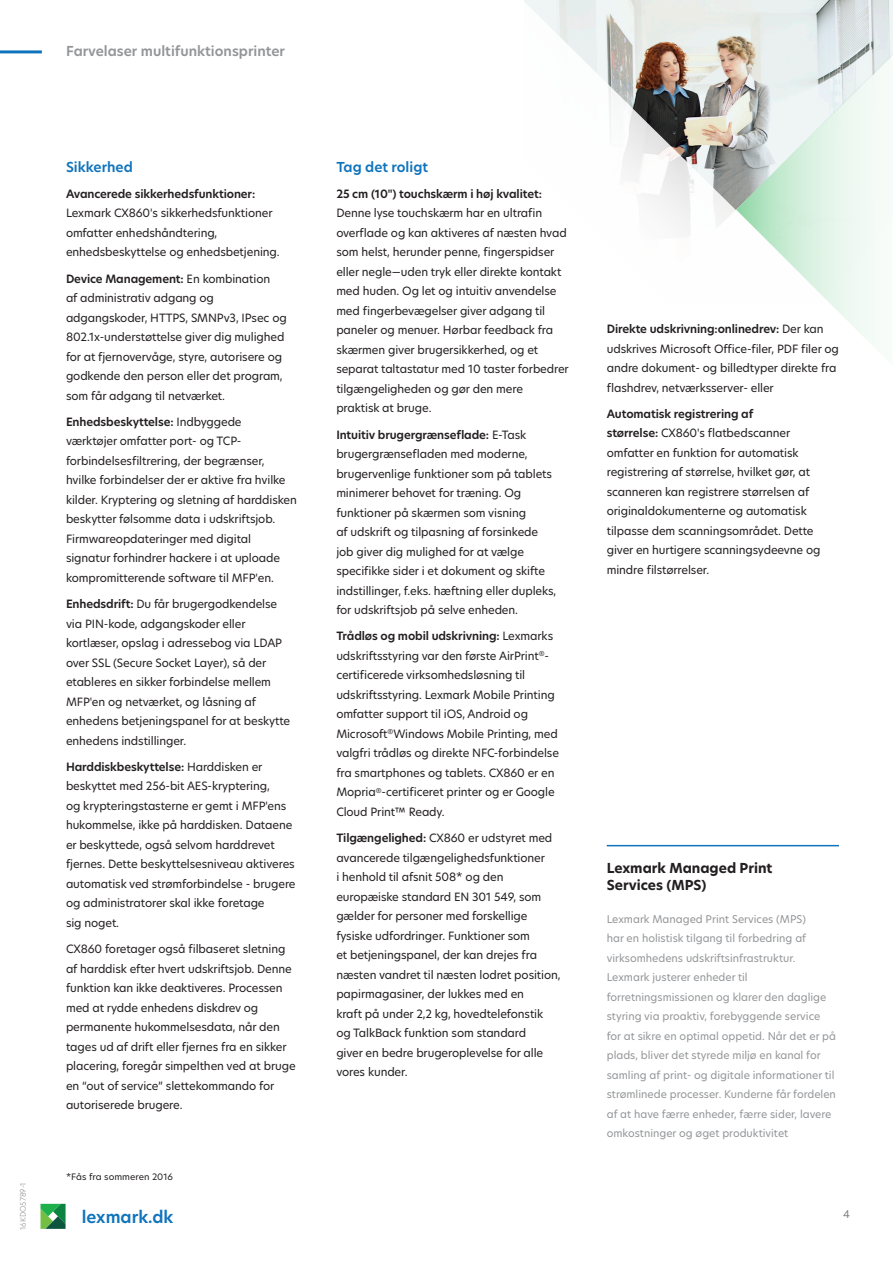
<style>
.page{position:relative;width:893px;height:1263px;background:#fff}
.page>*{position:absolute;margin:0;border:0;box-sizing:border-box;transform-origin:0 0}
.URL_Style{font:600 16.5px "TP Hero";color:#1074bc}
.Callout_Paragraph_St{font:700 13.5px/16.2px "TP Hero";color:#231f20}
.Document_Label_Style{font:600 13.5px "TP Hero";color:#939598}
.Header_Style_-_Level{font:600 13.5px "TP Hero";color:#1074bc}
.Body_Copy{font:11.25px/19.5px "TP Hero";letter-spacing:-.01em;color:#231f20}
.Callout_Paragraph_St-2{font:10.5px/19.5px "TP Hero";color:#939598}
.t1{font:10.5px "TP Hero";color:#7f7e85}
.Footnotes{font:8.7px "TP Hero";color:#231f20}
.t2{font:300 7.5px "TP Hero";color:#939598}
.s1{font-weight:600}
</style>
<div class="page">
<hr style="left:0;top:50px;width:42px;height:3px;background:#1074bc">
<svg style="left:41px;top:1204px;width:25px;height:25px"></svg>
<svg style="left:524px;top:0;width:369px;height:237px"></svg>
<svg style="left:736px;top:40px;width:157px;height:306px"></svg>
<hr style="left:607px;top:845px;width:232px;height:1px;background:#1074bc">
<p class="Document_Label_Style" style="left:66px;top:42px;width:220px">Farvelaser multifunktionsprinter</p>
<p class="t2" style="left:18px;top:1230px;width:49px;rotate:-90deg">16KDO5789-1</p>
<p class="Header_Style_-_Level" style="left:66px;top:157px;width:68px">Sikkerhed</p>
<p class="Body_Copy" style="left:66px;top:184px;width:215px"><span class="s1">Avancerede sikkerhedsfunktioner:<br></span>Lexmark CX860's sikkerhedsfunktioner omfatter enhedshåndtering, enhedsbeskyttelse og enhedsbetjening.</p>
<p class="Body_Copy" style="left:66px;top:268px;width:222px"><span class="s1">Device Management:</span> En kombination<br>af administrativ adgang og adgangskoder, HTTPS, SMNPv3, IPsec og 802.1x-understøttelse giver dig mulighed for at fjernovervåge, styre, autorisere og godkende den person eller det program, som får adgang til netværket.</p>
<p class="Body_Copy" style="left:66px;top:412px;width:232px"><span class="s1">Enhedsbeskyttelse:</span> Indbyggede<br>værktøjer omfatter port- og TCP&shy;forbindelsesfiltrering, der begrænser, hvilke forbindelser der er aktive fra hvilke kilder. Kryptering og sletning af harddisken beskytter følsomme data i udskriftsjob.<br>Firmwareopdateringer med digital signatur forhindrer hackere i at uploade kompromitterende software til MFP'en.</p>
<p class="Body_Copy" style="left:66px;top:594px;width:226px"><span class="s1">Enhedsdrift:</span> Du får brugergodkendelse via PIN-kode, adgangskoder eller kortlæser, opslag i adressebog via LDAP over SSL (Secure Socket Layer), så der etableres en sikker forbindelse mellem MFP'en og netværket, og låsning af enhedens betjeningspanel for at beskytte enhedens indstillinger.</p>
<p class="Body_Copy" style="left:66px;top:757px;width:231px"><span class="s1">Harddiskbeskyttelse:</span> Harddisken er beskyttet med 256-bit AES-kryptering,<br>og krypteringstasterne er gemt i MFP'ens hukommelse, ikke på harddisken. Dataene er beskyttede, også selvom harddrevet fjernes. Dette beskyttelsesniveau aktiveres automatisk ved strømforbindelse - brugere og administratorer skal ikke foretage<br>sig noget.</p>
<p class="Body_Copy" style="left:66px;top:939px;width:231px">CX860 foretager også filbaseret sletning af harddisk efter hvert udskriftsjob. Denne funktion kan ikke deaktiveres. Processen med at rydde enhedens diskdrev og permanente hukommelsesdata, når den tages ud af drift eller fjernes fra en sikker placering, foregår simpelthen ved at bruge en “out of service” slettekommando for autoriserede brugere.</p>
<p class="Footnotes" style="left:66px;top:1171px;width:109px">*Fås fra sommeren 2016</p>
<p class="URL_Style" style="left:82px;top:1206px;width:93px">lexmark.dk</p>
<p class="Header_Style_-_Level" style="left:336px;top:157px;width:93px">Tag det roligt</p>
<p class="Body_Copy" style="left:336px;top:184px;width:234px"><span class="s1">25 cm (10") touchskærm i høj kvalitet:<br></span>Denne lyse touchskærm har en ultrafin overflade og kan aktiveres af næsten hvad som helst, herunder penne, fingerspidser eller negle—uden tryk eller direkte kontakt med huden. Og let og intuitiv anvendelse med fingerbevægelser giver adgang til paneler og menuer. Hørbar feedback fra skærmen giver brugersikkerhed, og et separat taltastatur med 10 taster forbedrer tilgængeligheden og gør den mere praktisk at bruge.</p>
<p class="Body_Copy" style="left:336px;top:424px;width:222px"><span class="s1">Intuitiv brugergrænseflade:</span> E-Task brugergrænsefladen med moderne, brugervenlige funktioner som på tablets minimerer behovet for træning. Og funktioner på skærmen som visning<br>af udskrift og tilpasning af forsinkede job giver dig mulighed for at vælge specifikke sider i et dokument og skifte indstillinger, f.eks. hæftning eller dupleks, for udskriftsjob på selve enheden.</p>
<p class="Body_Copy" style="left:336px;top:626px;width:224px"><span class="s1">Trådløs og mobil udskrivning:</span> Lexmarks udskriftsstyring var den første AirPrint<sup>®</sup>- certificerede virksomhedsløsning til udskriftsstyring. Lexmark Mobile Printing omfatter support til iOS, Android og Microsoft<sup>®</sup>Windows Mobile Printing, med valgfri trådløs og direkte NFC-forbindelse fra smartphones og tablets. CX860 er en Mopria<sup>®</sup>-certificeret printer og er Google Cloud Print™ Ready.</p>
<p class="Body_Copy" style="left:336px;top:828px;width:226px"><span class="s1">Tilgængelighed:</span> CX860 er udstyret med avancerede tilgængelighedsfunktioner<br>i henhold til afsnit 508* og den europæiske standard EN 301 549, som gælder for personer med forskellige fysiske udfordringer. Funktioner som<br>et betjeningspanel, der kan drejes fra næsten vandret til næsten lodret position, papirmagasiner, der lukkes med en<br>kraft på under 2,2 kg, hovedtelefonstik<br>og TalkBack funktion som standard<br>giver en bedre brugeroplevelse for alle vores kunder.</p>
<p class="Body_Copy" style="left:607px;top:319px;width:234px"><span class="s1">Direkte udskrivning:onlinedrev:</span> Der kan udskrives Microsoft Office-filer, PDF filer og andre dokument- og billedtyper direkte fra flashdrev, netværksserver- eller</p>
<p class="Body_Copy" style="left:607px;top:404px;width:215px"><span class="s1">Automatisk registrering af<br>størrelse:</span> CX860's flatbedscanner omfatter en funktion for automatisk registrering af størrelse, hvilket gør, at scanneren kan registrere størrelsen af originaldokumenterne og automatisk tilpasse dem scanningsområdet. Dette giver en hurtigere scanningsydeevne og mindre filstørrelser.</p>
<p class="Callout_Paragraph_St" style="left:607px;top:860px;width:167px">Lexmark Managed Print<br>Services (MPS)</p>
<p class="Callout_Paragraph_St-2" style="left:607px;top:909px;width:231px">Lexmark Managed Print Services (MPS)<br>har en holistisk tilgang til forbedring af virksomhedens udskriftsinfrastruktur.<br>Lexmark justerer enheder til forretningsmissionen og klarer den daglige styring via proaktiv, forebyggende service for at sikre en optimal oppetid. Når det er på plads, bliver det styrede miljø en kanal for samling af print- og digitale informationer til strømlinede processer. Kunderne får fordelen af at have færre enheder, færre sider, lavere omkostninger og øget produktivitet</p>
<p class="t1" style="left:843px;top:1206px;width:8px">4</p>
</div>
